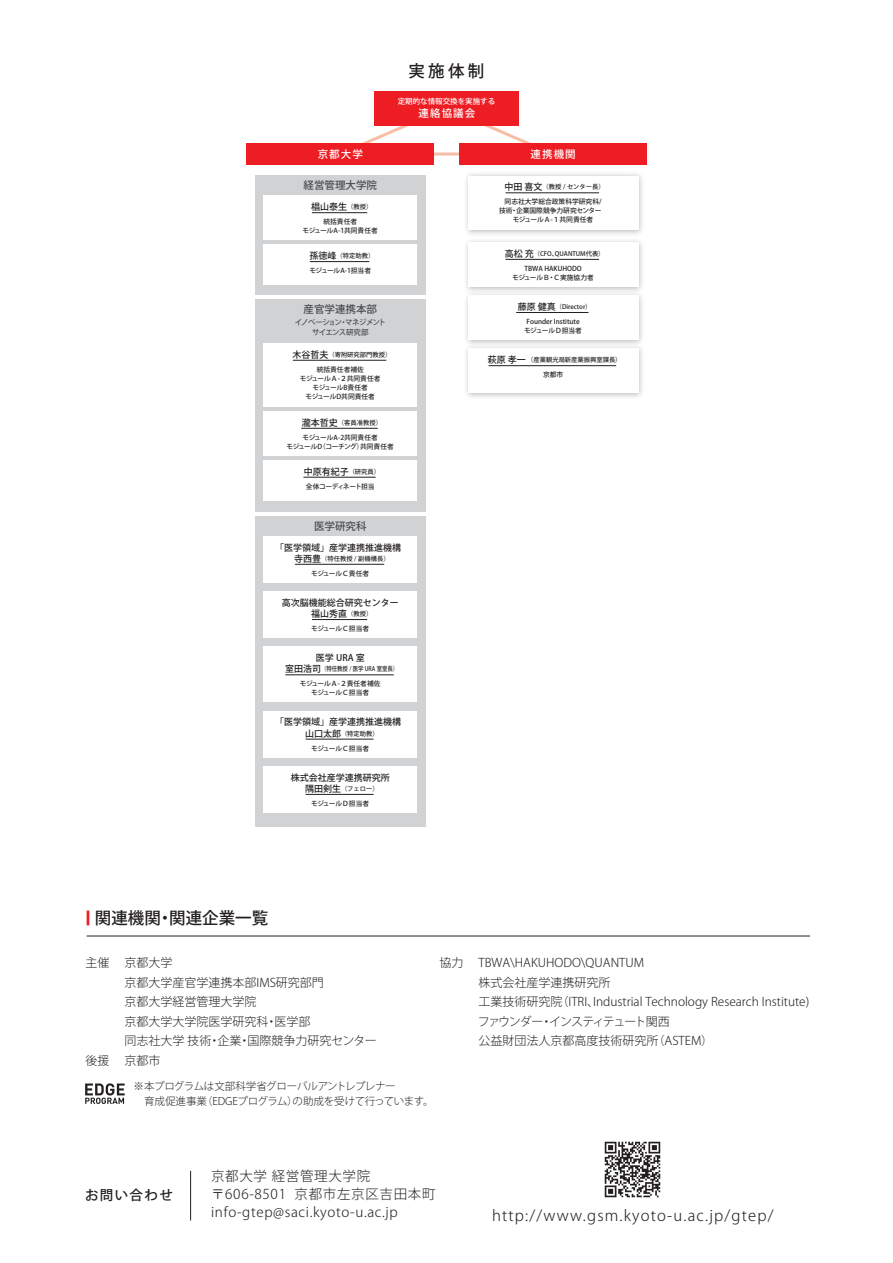
<style>
.page{position:relative;width:893px;height:1263px;background:#fff}
.page>*{position:absolute;margin:0;border:0;box-sizing:border-box;transform-origin:0 0}
.t1{font:500 16.5px "Koz Go Pro";color:#231f20}
.t2{font:300 15px "Koz Go Pro";letter-spacing:.08em;color:#231f20}
.t3{font:300 13.5px/18px "Koz Go Pro";letter-spacing:.05em;color:#231f20}
.t4{font:500 13.5px "Koz Go Pro";letter-spacing:.1em;color:#231f20}
.t5{font:300 12px/19.5px "Koz Go Pro";color:#231f20}
.t6{font:300 10.5px/15px "Koz Go Pro";letter-spacing:-.03em;color:#231f20}
.t7{font:500 10.5px "Koz Go Pro";color:#4b4c4d}
.t8{font:500 10.5px "Koz Go Pro";letter-spacing:.1em;color:#fff}
.t9{font:500 9px/11.2px "Koz Go Pro";color:#231f20;text-align:center}
.t10{font:500 7.5px/10.5px "Koz Go Pro";letter-spacing:-.09em;color:#4b4c4d;text-align:center}
.t11{font:500 7.5px "Koz Go Pro";color:#fff}
.t12{font:500 6.75px/9px "Koz Go Pro";color:#231f20;text-align:center}
.t13{font:500 6.75px/9px "Koz Go Pro";letter-spacing:-.02em;color:#231f20;text-align:center}
.t14{font:500 6.75px "Koz Go Pro";letter-spacing:-.055em;color:#231f20}
.t15{font:500 6.3px "Koz Go Pro";color:#231f20}
.t16{font:500 6.3px "Koz Go Pro";color:#231f20;scale:.86 1}
.s1{font-size:6.3px}
.s2{font-size:9px}
.s3{font-size:18.45px;color:#ee1d23}
</style>
<div class="page">
<img style="left:604px;top:1141px;width:57px;height:57px">
<hr style="left:87px;top:936px;width:723px;height:1px;background:#231f20">
<hr style="left:190px;top:1171px;width:1px;height:49px;background:#231f20">
<svg style="left:362px;top:125px;width:169px;height:32px"></svg>
<div style="left:255px;top:176px;width:170px;height:119px;background:#d1d2d4"></div>
<div style="left:255px;top:299px;width:170px;height:213px;background:#d1d2d4"></div>
<div style="left:374px;top:91px;width:145px;height:34px;background:#ee1d23"></div>
<div style="left:247px;top:143px;width:187px;height:22px;background:#ee1d23"></div>
<div style="left:460px;top:143px;width:187px;height:22px;background:#ee1d23"></div>
<div style="left:264px;top:196px;width:153px;height:44px;background:#fff"></div>
<hr style="left:312px;top:212px;width:55px;height:1px;background:#231f20">
<img style="left:466px;top:174px;width:176px;height:61px">
<div style="left:468px;top:176px;width:170px;height:53px;background:#fff"></div>
<hr style="left:506px;top:193px;width:93px;height:1px;background:#231f20">
<img style="left:466px;top:240px;width:176px;height:49px">
<div style="left:468px;top:242px;width:170px;height:45px;background:#fff"></div>
<hr style="left:506px;top:259px;width:93px;height:1px;background:#231f20">
<img style="left:466px;top:289px;width:176px;height:53px">
<div style="left:468px;top:295px;width:170px;height:45px;background:#fff"></div>
<hr style="left:516px;top:312px;width:72px;height:1px;background:#231f20">
<img style="left:466px;top:342px;width:176px;height:55px">
<div style="left:468px;top:349px;width:170px;height:44px;background:#fff"></div>
<hr style="left:489px;top:365px;width:127px;height:1px;background:#231f20">
<div style="left:264px;top:343px;width:153px;height:64px;background:#fff"></div>
<hr style="left:293px;top:360px;width:93px;height:1px;background:#231f20">
<div style="left:264px;top:411px;width:153px;height:45px;background:#fff"></div>
<hr style="left:301px;top:428px;width:77px;height:1px;background:#231f20">
<div style="left:264px;top:460px;width:153px;height:40px;background:#fff"></div>
<hr style="left:303px;top:477px;width:73px;height:1px;background:#231f20">
<div style="left:264px;top:244px;width:153px;height:41px;background:#fff"></div>
<hr style="left:310px;top:261px;width:59px;height:1px;background:#231f20">
<div style="left:255px;top:516px;width:170px;height:310px;background:#d1d2d4"></div>
<div style="left:264px;top:536px;width:153px;height:47px;background:#fff"></div>
<hr style="left:295px;top:564px;width:89px;height:1px;background:#231f20">
<div style="left:264px;top:591px;width:153px;height:47px;background:#fff"></div>
<hr style="left:312px;top:619px;width:55px;height:1px;background:#231f20">
<div style="left:264px;top:646px;width:153px;height:56px;background:#fff"></div>
<hr style="left:285px;top:674px;width:109px;height:1px;background:#231f20">
<div style="left:264px;top:711px;width:153px;height:46px;background:#fff"></div>
<hr style="left:306px;top:739px;width:68px;height:1px;background:#231f20">
<div style="left:264px;top:766px;width:153px;height:47px;background:#fff"></div>
<hr style="left:306px;top:794px;width:68px;height:1px;background:#231f20">
<img style="left:85px;top:1083px;width:40px;height:21px">
<h1 class="t1" style="left:408px;top:60px;width:77px">実施体制</h1>
<p class="t11" style="left:398px;top:97px;width:99px">定期的な情報交換を実施する</p>
<h3 class="t8" style="left:419px;top:107px;width:58px">連絡協議会</h3>
<h3 class="t8" style="left:318px;top:147px;width:47px">京都大学</h3>
<h3 class="t8" style="left:531px;top:147px;width:47px">連携機関</h3>
<h3 class="t7" style="left:304px;top:179px;width:75px">経営管理大学院</h3>
<h3 class="t9" style="left:311px;top:202px;width:63px">椙山泰生<span class="s1">（教授）</span></h3>
<p class="t12" style="left:303px;top:218px;width:77px">統括責任者<br>モジュールA-1共同責任者</p>
<p class="t15" style="left:309px;top:252px;width:66px"><span class="s2">孫徳峰</span>（特定助教）</p>
<p class="t12" style="left:309px;top:266px;width:63px">モジュールA-1担当者</p>
<h3 class="t7" style="left:304px;top:302px;width:75px">産官学連携本部</h3>
<p class="t10" style="left:295px;top:317px;width:93px">イノベーション・マネジメントサイエンス研究部</p>
<p class="t15" style="left:292px;top:350px;width:100px"><span class="s2">木谷哲夫</span>（寄附研究部門教授）</p>
<p class="t12" style="left:300px;top:365px;width:82px">統括責任者補佐<br>モジュールＡ-２共同責任者モジュールB責任者<br>モジュールD共同責任者</p>
<p class="t15" style="left:302px;top:418px;width:82px"><span class="s2">瀧本哲史</span>（客員准教授）</p>
<p class="t13" style="left:287px;top:433px;width:109px">モジュールA-2共同責任者<br>モジュールD（コーチング）共同責任者</p>
<h3 class="t9" style="left:304px;top:466px;width:78px">中原有紀子<span class="s1">（研究員）</span></h3>
<p class="t14" style="left:306px;top:482px;width:70px">全体コーディネート担当</p>
<h3 class="t7" style="left:314px;top:519px;width:54px">医学研究科</h3>
<p class="t12" style="left:311px;top:569px;width:59px">モジュールＣ責任者</p>
<h3 class="t9" style="left:275px;top:542px;width:127px">「医学領域」産学連携推進機構</h3>
<p class="t15" style="left:294px;top:554px;width:97px"><span class="s2">寺西豊</span>（特任教授 / 副機構長）</p>
<h3 class="t9" style="left:282px;top:597px;width:118px">高次脳機能総合研究センター福山秀直<span class="s1">（教授）</span></h3>
<p class="t12" style="left:311px;top:624px;width:59px">モジュールＣ担当者</p>
<h3 class="t9" style="left:316px;top:653px;width:51px">医学 URA 室</h3>
<p class="t16" style="left:285px;top:665px;width:133px"><span class="s2">室田浩司</span>（特任教授 / 医学 URA 室室長）</p>
<p class="t12" style="left:300px;top:680px;width:82px">モジュールＡ-２責任者補佐モジュールＣ担当者</p>
<h3 class="t9" style="left:275px;top:717px;width:127px">「医学領域」産学連携推進機構</h3>
<p class="t15" style="left:305px;top:729px;width:75px"><span class="s2">山口太郎</span>（特定助教）</p>
<p class="t12" style="left:311px;top:744px;width:59px">モジュールＣ担当者</p>
<h3 class="t9" style="left:291px;top:772px;width:100px">株式会社産学連携研究所</h3>
<p class="t15" style="left:305px;top:784px;width:75px"><span class="s2">隅田剣生</span>（フェロー）</p>
<p class="t12" style="left:311px;top:799px;width:59px">モジュールＤ担当者</p>
<p class="t15" style="left:505px;top:183px;width:102px"><span class="s2">中田 喜文</span>（教授 / センター長）</p>
<p class="t12" style="left:505px;top:198px;width:98px">同志社大学総合政策科学研究科/</p>
<p class="t12" style="left:499px;top:207px;width:104px">技術・企業国際競争力研究センター</p>
<p class="t12" style="left:513px;top:216px;width:82px">モジュールＡ-１共同責任者</p>
<p class="t15" style="left:505px;top:249px;width:101px"><span class="s2">高松 充</span>（CFO、QUANTUM代表）</p>
<p class="t12" style="left:512px;top:264px;width:83px">TBWA HAKUHODO<br>モジュールＢ・Ｃ実施協力者</p>
<p class="t15" style="left:518px;top:303px;width:75px"><span class="s2">藤原 健真</span>（Director）</p>
<p class="t12" style="left:524px;top:317px;width:59px">Founder InstituteモジュールＤ担当者</p>
<p class="t15" style="left:488px;top:356px;width:135px"><span class="s2">萩原 孝一</span> （産業観光局新産業振興室課長）</p>
<p class="t12" style="left:543px;top:370px;width:22px">京都市</p>
<h1 class="t1" style="left:87px;top:908px;width:183px"><span class="s3">■</span> 関連機関・関連企業一覧</h1>
<h3 class="t5" style="left:85px;top:953px;width:26px">主催</h3>
<h3 class="t5" style="left:124px;top:953px;width:254px">京都大学<br>京都大学産官学連携本部IMS研究部門<br>京都大学経営管理大学院<br>京都大学大学院医学研究科・医学部<br>同志社大学 技術・企業・国際競争力研究センター</h3>
<h3 class="t5" style="left:85px;top:1051px;width:26px">後援</h3>
<h3 class="t5" style="left:124px;top:1051px;width:37px">京都市</h3>
<h3 class="t6" style="left:134px;top:1078px;width:302px">※本プログラムは文部科学省グローバルアントレプレナー<br>　育成促進事業（EDGEプログラム）の助成を受けて行っています。</h3>
<h3 class="t5" style="left:439px;top:953px;width:25px">協力</h3>
<h3 class="t5" style="left:478px;top:953px;width:333px">TBWA\HAKUHODO\QUANTUM<br>株式会社産学連携研究所<br>工業技術研究院（ITRI、Industrial Technology Research Institute)ファウンダー・インスティテュート関西<br>公益財団法人京都高度技術研究所（ASTEM）</h3>
<h3 class="t4" style="left:85px;top:1186px;width:89px">お問い合わせ</h3>
<h3 class="t3" style="left:211px;top:1167px;width:226px">京都大学 経営管理大学院　〒606-8501 京都市左京区吉田本町info-gtep@saci.kyoto-u.ac.jp</h3>
<h2 class="t2" style="left:492px;top:1206px;width:283px">http://www.gsm.kyoto-u.ac.jp/gtep/</h2>
</div>
